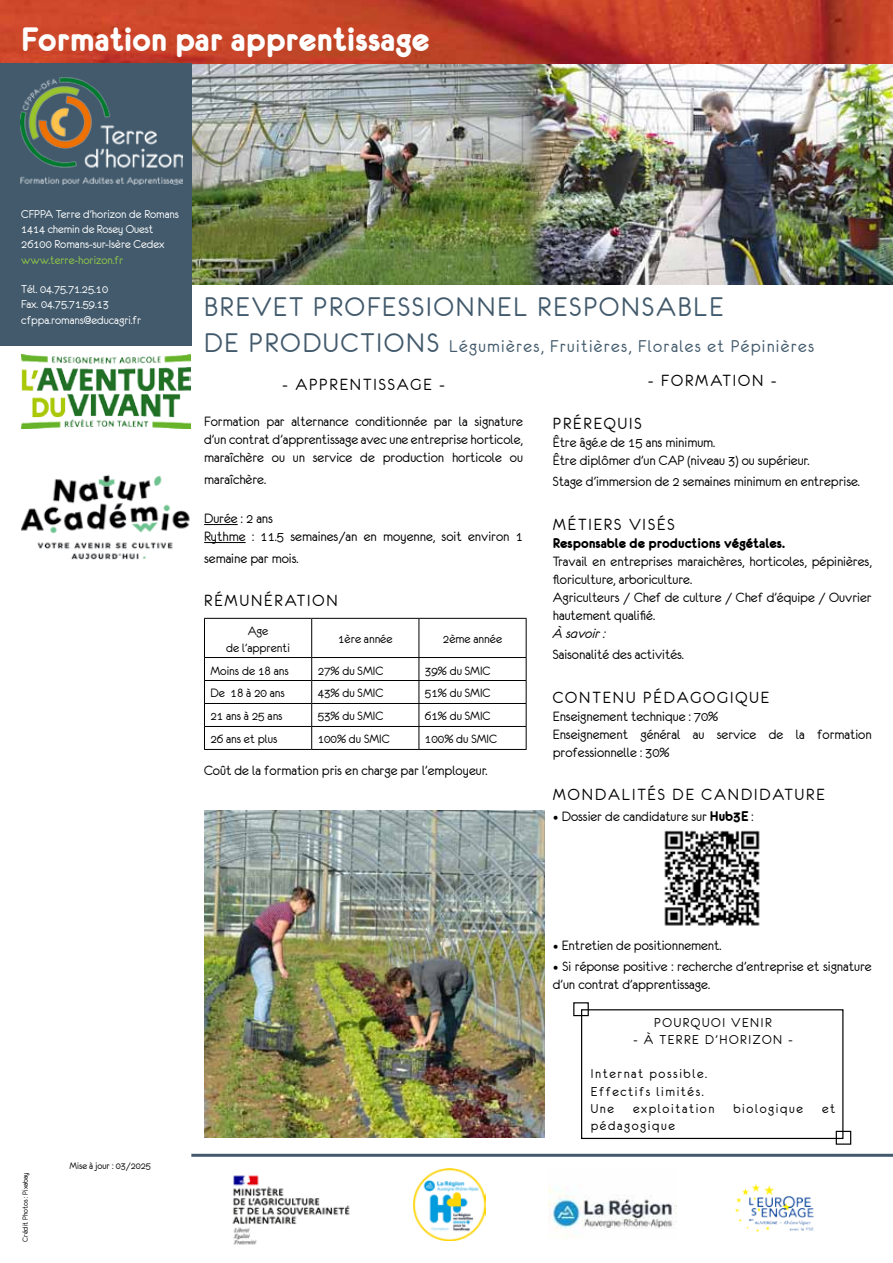
<style>
.page{position:relative;width:893px;height:1263px;background:#fff}
.page>*{position:absolute;margin:0;border:0;box-sizing:border-box;transform-origin:0 0}
.t1{font:36px "Eurofurencebold";color:#fff}
.t2{font:30px/36px "Eurofurenceregular";letter-spacing:.07em;color:#425a6c}
.t3{font:18.9px "Eurofurenceregular";letter-spacing:.07em;color:#425a6c}
.t4{font:18px "Eurofurenceregular";letter-spacing:.11em;color:#000}
.t5{font:15px/18px "Eurofurenceregular";color:#000}
.t6{font:15px "Eurofurencebold";color:#000}
.t7{font:15px "Eurofurenceitalic";color:#000}
.t8{font:14.4px/17.2px "Eurofurenceregular";letter-spacing:.11em;color:#000}
.t9{font:13.5px/16.2px "Eurofurenceregular";color:#000;text-align:center}
.t10{font:12.75px/15.3px "Eurofurenceregular";color:#fff}
.t11{font:12.75px "Eurofurenceregular";color:#91c848}
.t12{font:10.5px "Eurofurenceregular";color:#000}
.t13{font:8.25px "Eurofurenceregular";color:#000}
.s1{font-family:"Minion Pro"}
.s2{font-family:"Eurofurencebold"}
</style>
<div class="page">
<img style="left:191px;top:64px;width:323px;height:221px">
<img style="left:514px;top:64px;width:379px;height:221px">
<hr style="left:191px;top:1154px;width:702px;height:3px;background:#425a6c">
<img style="left:0;top:0;width:893px;height:64px">
<img style="left:735px;top:1183px;width:79px;height:49px">
<img style="left:549px;top:1187px;width:127px;height:50px">
<img style="left:413px;top:1169px;width:72px;height:71px">
<img style="left:204px;top:810px;width:341px;height:327px">
<div style="left:0;top:64px;width:191px;height:282px;background:#425a6c"></div>
<img style="left:21px;top:355px;width:170px;height:74px">
<img style="left:21px;top:475px;width:169px;height:85px">
<img style="left:21px;top:77px;width:161px;height:107px">
<img style="left:232px;top:1175px;width:118px;height:70px">
<hr style="left:204px;top:524px;width:34px;height:1px;background:#000">
<hr style="left:204px;top:542px;width:42px;height:1px;background:#000">
<hr style="left:204px;top:618px;width:108px;height:1px;background:#000">
<hr style="left:312px;top:618px;width:107px;height:1px;background:#000">
<hr style="left:419px;top:618px;width:107px;height:1px;background:#000">
<hr style="left:204px;top:749px;width:108px;height:1px;background:#000">
<hr style="left:312px;top:749px;width:107px;height:1px;background:#000">
<hr style="left:419px;top:749px;width:107px;height:1px;background:#000">
<hr style="left:204px;top:619px;width:1px;height:38px;background:#000">
<hr style="left:526px;top:619px;width:1px;height:38px;background:#000">
<svg style="left:204px;top:658px;width:1px;height:91px"></svg>
<svg style="left:526px;top:658px;width:1px;height:91px"></svg>
<hr style="left:311px;top:619px;width:1px;height:38px;background:#000">
<hr style="left:419px;top:619px;width:1px;height:38px;background:#000">
<hr style="left:204px;top:657px;width:108px;height:1px;background:#000">
<hr style="left:312px;top:657px;width:107px;height:1px;background:#000">
<hr style="left:419px;top:657px;width:107px;height:1px;background:#000">
<hr style="left:204px;top:680px;width:108px;height:1px;background:#000">
<hr style="left:312px;top:680px;width:107px;height:1px;background:#000">
<hr style="left:419px;top:680px;width:107px;height:1px;background:#000">
<hr style="left:204px;top:703px;width:108px;height:1px;background:#000">
<hr style="left:312px;top:703px;width:107px;height:1px;background:#000">
<hr style="left:419px;top:703px;width:107px;height:1px;background:#000">
<hr style="left:204px;top:726px;width:108px;height:1px;background:#000">
<hr style="left:312px;top:726px;width:107px;height:1px;background:#000">
<svg style="left:311px;top:658px;width:1px;height:91px"></svg>
<hr style="left:419px;top:726px;width:107px;height:1px;background:#000">
<svg style="left:419px;top:658px;width:1px;height:91px"></svg>
<img style="left:664px;top:830px;width:96px;height:96px">
<div style="left:581px;top:1009px;width:262px;height:130px;border:1px solid #000"></div>
<div style="left:573px;top:1002px;width:16px;height:14px;border:1px solid #000"></div>
<div style="left:836px;top:1131px;width:15px;height:14px;border:1px solid #000"></div>
<h1 class="t1" style="left:21px;top:21px;width:410px">Formation par apprentissage</h1>
<p class="t10" style="left:21px;top:206px;width:159px">CFPPA Terre d’horizon de Romans<br>1414 chemin de Rosey Ouest<br>26100 Romans-sur-Isère Cedex</p>
<p class="t11" style="left:21px;top:253px;width:103px">www.terre-horizon.fr</p>
<p class="t10" style="left:21px;top:281px;width:121px">Tél. 04.75.71.25.10<br>Fax. 04.75.71.59.13 cfppa.romans@educagri.fr</p>
<h2 class="t2" style="left:204px;top:288px;width:520px">Brevet Professionnel Responsable de Productions</h2>
<p class="t3" style="left:449px;top:336px;width:366px">Légumières, Fruitières, Florales et Pépinières</p>
<p class="t4" style="left:282px;top:375px;width:164px">- apprentissage -</p>
<p class="t5" style="left:204px;top:412px;width:320px;text-align:justify">Formation par alternance conditionnée par la signature d’un contrat d’apprentissage avec une entreprise horticole, maraîchère ou un service de production horticole ou</p>
<p class="t5" style="left:204px;top:470px;width:64px">maraîchère.</p>
<p class="t5" style="left:204px;top:509px;width:320px">Durée : 2 ans<br>Rythme : 11.5 semaines/an en moyenne, soit environ 1</p>
<p class="t5" style="left:204px;top:549px;width:96px">semaine par mois.</p>
<p class="t4" style="left:204px;top:591px;width:135px">Rémunération</p>
<p class="t9" style="left:226px;top:623px;width:65px">Age<br>de l’apprenti</p>
<p class="t9" style="left:338px;top:631px;width:56px">1ère année</p>
<p class="t9" style="left:443px;top:631px;width:61px">2ème année</p>
<p class="t9" style="left:210px;top:662px;width:80px">Moins de 18 ans</p>
<p class="t9" style="left:318px;top:662px;width:67px">27% du SMIC</p>
<p class="t9" style="left:425px;top:662px;width:67px">39% du SMIC</p>
<p class="t9" style="left:210px;top:685px;width:76px">De 18 à 20 ans</p>
<p class="t9" style="left:318px;top:685px;width:67px">43% du SMIC</p>
<p class="t9" style="left:425px;top:685px;width:67px">51% du SMIC</p>
<p class="t9" style="left:210px;top:708px;width:74px">21 ans à 25 ans</p>
<p class="t9" style="left:318px;top:708px;width:67px">53% du SMIC</p>
<p class="t9" style="left:425px;top:708px;width:67px">61% du SMIC</p>
<p class="t9" style="left:210px;top:731px;width:68px">26 ans et plus</p>
<p class="t9" style="left:318px;top:731px;width:74px">100% du SMIC</p>
<p class="t9" style="left:425px;top:731px;width:74px">100% du SMIC</p>
<p class="t5" style="left:204px;top:761px;width:285px">Coût de la formation pris en charge par l’employeur.</p>
<p class="t4" style="left:648px;top:371px;width:130px">- formation -</p>
<p class="t4" style="left:553px;top:414px;width:90px">Prérequis</p>
<p class="t5" style="left:553px;top:433px;width:258px">Être âgé.e de 15 ans minimum.<br>Être diplômer d’un CAP (niveau 3) ou supérieur.</p>
<p class="t5" style="left:553px;top:473px;width:309px">Stage d’immersion de 2 semaines minimum en entreprise.</p>
<p class="t4" style="left:553px;top:515px;width:25px">MÉTIERS</p>
<p class="t4" style="left:629px;top:515px;width:10px">VISÉS</p>
<p class="t6" style="left:553px;top:535px;width:234px">Responsable de productions végétales.</p>
<p class="t5" style="left:553px;top:552px;width:320px">Travail en entreprises maraichères, horticoles, pépinières, floriculture, arboriculture.<br>Agriculteurs / Chef de culture / Chef d’équipe / Ouvrier hautement qualifié.</p>
<p class="t7" style="left:553px;top:625px;width:54px">À savoir :</p>
<p class="t5" style="left:553px;top:646px;width:133px">Saisonalité des activités.</p>
<p class="t4" style="left:553px;top:688px;width:218px">Contenu pédagogique</p>
<p class="t5" style="left:553px;top:707px;width:320px">Enseignement technique : 70%<br>Enseignement général au service de la formation professionnelle : 30%</p>
<p class="t4" style="left:553px;top:785px;width:273px">Mondalités de candidature</p>
<p class="t5" style="left:553px;top:807px;width:202px"><span class="s1">•</span> Dossier de candidature sur <span class="s2">Hub3E</span> :</p>
<p class="t13" style="left:21px;top:1242px;width:71px;rotate:-90deg">Crédit Photos : Pixabay</p>
<p class="t12" style="left:69px;top:1160px;width:83px">Mise à jour : 03/2025</p>
<p class="t5" style="left:553px;top:936px;width:170px"><span class="s1">•</span> Entretien de positionnement.</p>
<p class="t5" style="left:553px;top:957px;width:320px"><span class="s1">•</span> Si réponse positive : recherche d’entreprise et signature d’un contrat d’apprentissage.</p>
<p class="t8" style="left:654px;top:1013px;width:119px">pourquoi venir</p>
<p class="t8" style="left:633px;top:1031px;width:161px">- à Terre d’horizon -</p>
<p class="t8" style="left:591px;top:1065px;width:118px">I nternat possible.<br>Effectifs limités.<br>Une</p>
<p class="t8" style="left:633px;top:1100px;width:83px">exploitation</p>
<p class="t8" style="left:733px;top:1100px;width:71px">biologique</p>
<p class="t8" style="left:822px;top:1100px;width:15px">et</p>
<p class="t8" style="left:591px;top:1117px;width:86px">pédagogique</p>
</div>
